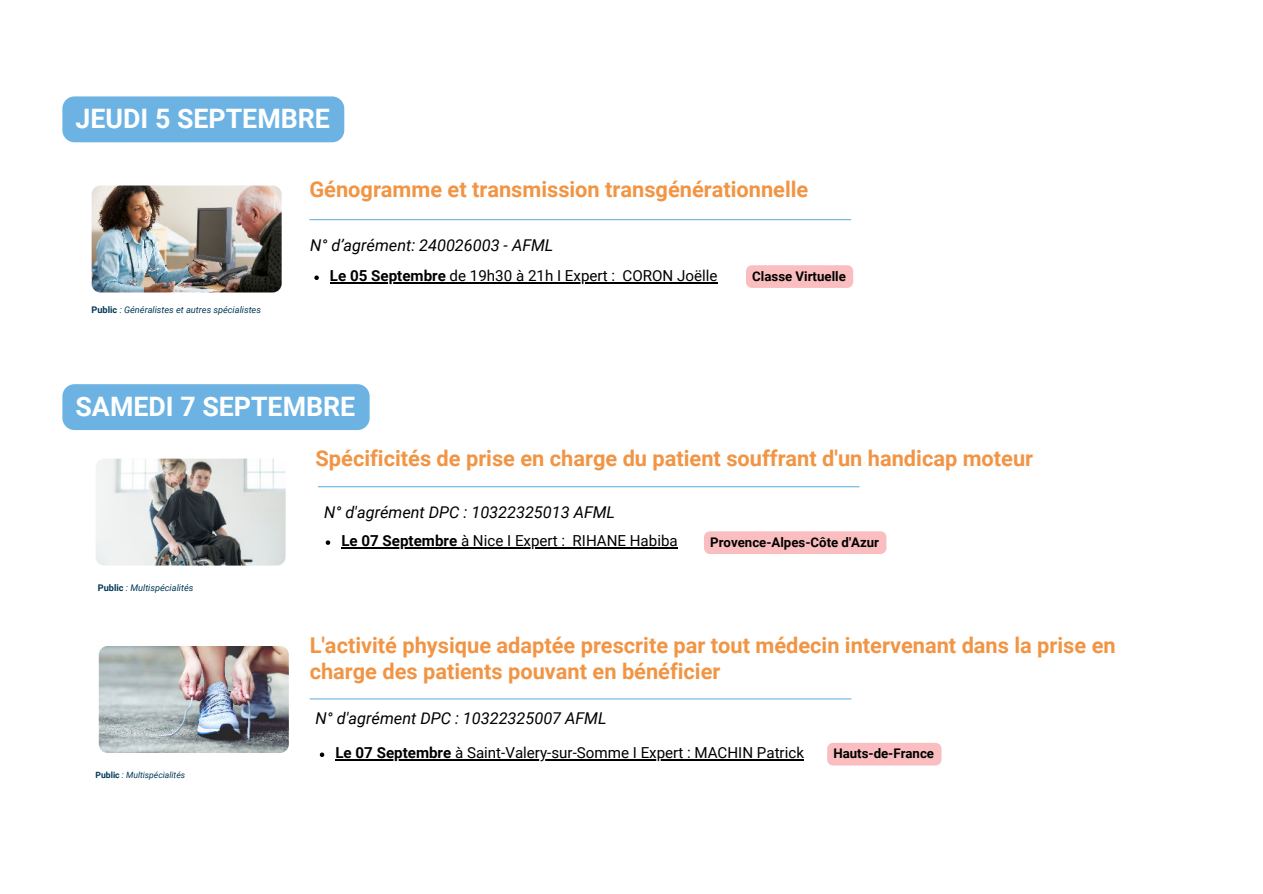
<style>
.page{position:relative;width:1263px;height:894px;background:#fff}
.page>*{position:absolute;margin:0;border:0;box-sizing:border-box;transform-origin:0 0}
.t1{font:700 26.7px "Roboto";color:#fff}
.t2{font:700 21.75px/25.8px "Roboto";color:#f19545}
.t3{font:italic 16.2px "Roboto";color:#000}
.t4{font:15.15px "Roboto";color:#000}
.t5{font:700 13.2px "Roboto";color:#000}
.t6{font:italic 9.15px "Roboto";color:#003856}
.t7{font:italic 8.55px "Roboto";color:#003856}
.s1{font-weight:700;font-style:normal}
.s2{font-weight:700}
</style>
<div class="page">
<div style="left:62px;top:96px;width:282px;height:46px;background:#6cb3e3;border-radius:12px"></div>
<hr style="left:309px;top:219px;width:542px;height:1px;background:#6cb3e3">
<img style="left:92px;top:185px;width:190px;height:107px;border-radius:9px">
<svg style="left:314px;top:275px;width:5px;height:5px"></svg>
<hr style="left:330px;top:282px;width:116px;height:1px;background:#000">
<hr style="left:446px;top:282px;width:169px;height:1px;background:#000">
<hr style="left:623px;top:282px;width:94px;height:1px;background:#000">
<div style="left:746px;top:265px;width:107px;height:23px;background:#fabec0"></div>
<div style="left:62px;top:384px;width:308px;height:46px;background:#6cb3e3;border-radius:12px"></div>
<hr style="left:318px;top:486px;width:541px;height:1px;background:#6cb3e3">
<img style="left:96px;top:458px;width:190px;height:107px;border-radius:9px">
<svg style="left:326px;top:540px;width:4px;height:4px"></svg>
<hr style="left:341px;top:547px;width:116px;height:1px;background:#000">
<hr style="left:457px;top:547px;width:108px;height:1px;background:#000">
<hr style="left:573px;top:547px;width:105px;height:1px;background:#000">
<div style="left:704px;top:531px;width:182px;height:23px;background:#fabec0"></div>
<hr style="left:310px;top:698px;width:541px;height:1px;background:#6cb3e3">
<img style="left:99px;top:645px;width:190px;height:107px;border-radius:9px">
<svg style="left:320px;top:752px;width:4px;height:4px"></svg>
<hr style="left:335px;top:759px;width:116px;height:1px;background:#000">
<hr style="left:451px;top:759px;width:353px;height:1px;background:#000">
<div style="left:827px;top:743px;width:114px;height:22px;background:#fabec0"></div>
<p class="t1" style="left:76px;top:100px;width:256px">JEUDI 5 SEPTEMBRE</p>
<p class="t2" style="left:309px;top:176px;width:500px">Génogramme et transmission transgénérationnelle</p>
<p class="t3" style="left:310px;top:233px;width:245px">N° d’agrément: 240026003 - AFML</p>
<p class="t6" style="left:92px;top:303px;width:171px"><span class="s1">Public</span> : Généralistes et autres spécialistes</p>
<p class="t4" style="left:330px;top:265px;width:389px"><span class="s2">Le 05 Septembre</span> de 19h30 à 21h I Expert : CORON Joëlle</p>
<p class="t5" style="left:752px;top:267px;width:95px">Classe Virtuelle</p>
<p class="t1" style="left:76px;top:387px;width:281px">SAMEDI 7 SEPTEMBRE</p>
<p class="t2" style="left:316px;top:444px;width:719px">Spécificités de prise en charge du patient souffrant d'un handicap moteur</p>
<p class="t3" style="left:324px;top:501px;width:293px">N° d'agrément DPC : 10322325013 AFML</p>
<p class="t6" style="left:98px;top:581px;width:97px"><span class="s1">Public</span> : Multispécialités</p>
<p class="t7" style="left:96px;top:768px;width:91px"><span class="s1">Public</span> : Multispécialités</p>
<p class="t4" style="left:341px;top:530px;width:338px"><span class="s2">Le 07 Septembre</span> à Nice I Expert : RIHANE Habiba</p>
<p class="t5" style="left:710px;top:532px;width:170px">Provence-Alpes-Côte d'Azur</p>
<p class="t2" style="left:310px;top:631px;width:807px">L'activité physique adaptée prescrite par tout médecin intervenant dans la prise en charge des patients pouvant en bénéficier</p>
<p class="t3" style="left:316px;top:707px;width:293px">N° d'agrément DPC : 10322325007 AFML</p>
<p class="t4" style="left:335px;top:742px;width:470px"><span class="s2">Le 07 Septembre</span> à Saint-Valery-sur-Somme I Expert : MACHIN Patrick</p>
<p class="t5" style="left:833px;top:744px;width:102px">Hauts-de-France</p>
</div>
